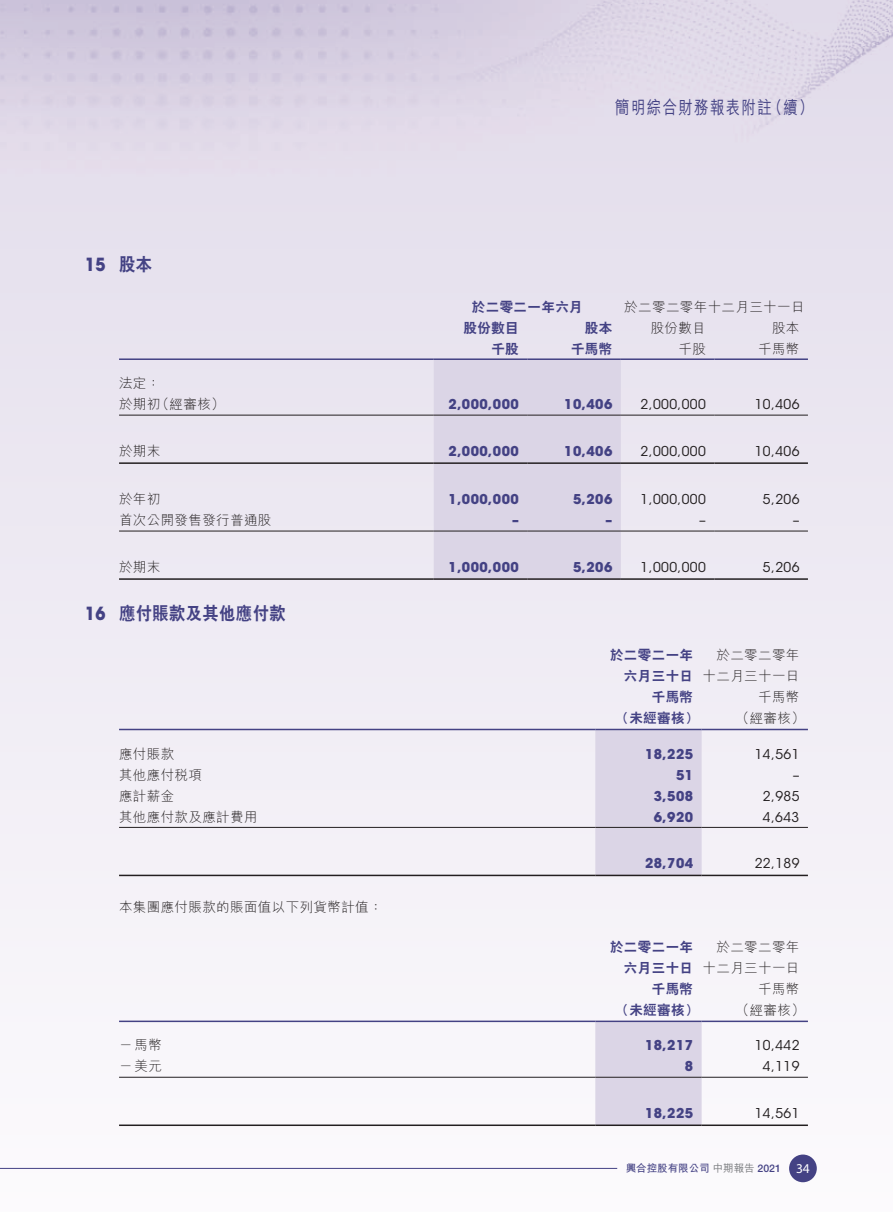
<style>
.page{position:relative;width:893px;height:1212px;background:#fff}
.page>*{position:absolute;margin:0;border:0;box-sizing:border-box;transform-origin:0 0}
.t1{font:500 18px "M Hei HK";letter-spacing:.095em;color:#444284;scale:.8 1}
.t2{font:800 18px "C Hei 2 HK";letter-spacing:.03em;color:#444284;scale:.9 1}
.t3{font:700 18px "ITC Avant Garde Std";color:#444284;scale:.9 1}
.t4{font:300 13.5px/21px "M Hei HK";letter-spacing:.03em;color:#231f20;text-align:right}
.t5{font:13.5px "ITC Avant Garde Std";letter-spacing:.03em;color:#231f20}
.t6{font:700 13.5px "ITC Avant Garde Std";letter-spacing:.03em;color:#444284}
.t7{font:800 13.5px/21px "C Hei 2 HK";letter-spacing:.03em;color:#444284;text-align:right}
.t8{font:700 10.5px "M Hei HK";color:#444284}
.s1{font-family:"C Hei 2 HK";font-weight:800}
.s2{font-family:"ITC Avant Garde Std";font-weight:700}
.s3{font-weight:500;color:#76787b}
.s4{font-family:"Helvetica Neue LT Std";font-weight:500}
.s5{font-family:"Myriad Pro";font-weight:400;font-size:13.5px;color:#fff}
</style>
<div class="page">
<div style="left:434px;top:360px;width:187px;height:218px;background:#dbd5e6"></div>
<hr style="left:119px;top:358px;width:315px;height:2px;background:#444284">
<hr style="left:434px;top:358px;width:93px;height:2px;background:#444284">
<hr style="left:527px;top:358px;width:94px;height:2px;background:#444284">
<hr style="left:621px;top:358px;width:93px;height:2px;background:#444284">
<hr style="left:714px;top:358px;width:94px;height:2px;background:#444284">
<hr style="left:119px;top:415px;width:315px;height:1px;background:#231f20">
<hr style="left:434px;top:415px;width:93px;height:1px;background:#231f20">
<hr style="left:527px;top:415px;width:94px;height:1px;background:#231f20">
<hr style="left:621px;top:415px;width:93px;height:1px;background:#231f20">
<hr style="left:714px;top:415px;width:94px;height:1px;background:#231f20">
<hr style="left:119px;top:462px;width:315px;height:2px;background:#231f20">
<hr style="left:434px;top:462px;width:93px;height:2px;background:#231f20">
<hr style="left:527px;top:462px;width:94px;height:2px;background:#231f20">
<hr style="left:621px;top:462px;width:93px;height:2px;background:#231f20">
<hr style="left:714px;top:462px;width:94px;height:2px;background:#231f20">
<hr style="left:119px;top:531px;width:315px;height:1px;background:#231f20">
<hr style="left:434px;top:531px;width:93px;height:1px;background:#231f20">
<hr style="left:527px;top:531px;width:94px;height:1px;background:#231f20">
<hr style="left:621px;top:531px;width:93px;height:1px;background:#231f20">
<hr style="left:714px;top:531px;width:94px;height:1px;background:#231f20">
<hr style="left:119px;top:578px;width:315px;height:2px;background:#231f20">
<hr style="left:434px;top:578px;width:93px;height:2px;background:#231f20">
<hr style="left:527px;top:578px;width:94px;height:2px;background:#231f20">
<hr style="left:621px;top:578px;width:93px;height:2px;background:#231f20">
<hr style="left:714px;top:578px;width:94px;height:2px;background:#231f20">
<div style="left:595px;top:730px;width:107px;height:145px;background:#dbd5e6"></div>
<hr style="left:119px;top:729px;width:476px;height:1px;background:#444284">
<hr style="left:595px;top:729px;width:107px;height:1px;background:#444284">
<hr style="left:702px;top:729px;width:106px;height:1px;background:#444284">
<hr style="left:119px;top:827px;width:476px;height:1px;background:#231f20">
<hr style="left:595px;top:827px;width:107px;height:1px;background:#231f20">
<hr style="left:702px;top:827px;width:106px;height:1px;background:#231f20">
<hr style="left:119px;top:875px;width:476px;height:1px;background:#231f20">
<hr style="left:595px;top:875px;width:107px;height:1px;background:#231f20">
<hr style="left:702px;top:875px;width:106px;height:1px;background:#231f20">
<div style="left:595px;top:1022px;width:107px;height:102px;background:#dbd5e6"></div>
<hr style="left:119px;top:1020px;width:476px;height:2px;background:#444284">
<hr style="left:595px;top:1020px;width:107px;height:2px;background:#444284">
<hr style="left:702px;top:1020px;width:106px;height:2px;background:#444284">
<hr style="left:119px;top:1077px;width:476px;height:1px;background:#231f20">
<hr style="left:595px;top:1077px;width:107px;height:1px;background:#231f20">
<hr style="left:702px;top:1077px;width:106px;height:1px;background:#231f20">
<hr style="left:119px;top:1124px;width:476px;height:2px;background:#231f20">
<hr style="left:595px;top:1124px;width:107px;height:2px;background:#231f20">
<hr style="left:702px;top:1124px;width:106px;height:2px;background:#231f20">
<hr style="left:0;top:1168px;width:617px;height:1px;background:#444284">
<div style="left:789px;top:1154px;width:28px;height:28px;background:#444284;border-radius:50%"></div>
<h1 class="t3" style="left:85px;top:253px;width:76px">15 <span class="s1">股本</span></h1>
<p class="t4" style="left:119px;top:373px;width:107px;text-align:left">法定：<br>於期初（經審核）</p>
<h1 class="t1" style="left:615px;top:94px;width:249px">簡明綜合財務報表附註（續）</h1>
<p class="t7" style="left:472px;top:296px;width:112px">於二零二一年六月</p>
<p class="t4" style="left:624px;top:296px;width:182px">於二零二零年十二月三十一日</p>
<p class="t7" style="left:464px;top:317px;width:57px">股份數目</p>
<p class="t7" style="left:585px;top:317px;width:29px">股本</p>
<p class="t4" style="left:651px;top:317px;width:57px">股份數目</p>
<p class="t4" style="left:772px;top:317px;width:29px">股本</p>
<p class="t7" style="left:491px;top:338px;width:29px">千股</p>
<p class="t7" style="left:571px;top:338px;width:43px">千馬幣</p>
<p class="t4" style="left:678px;top:338px;width:29px">千股</p>
<p class="t4" style="left:758px;top:338px;width:43px">千馬幣</p>
<p class="t6" style="left:449px;top:395px;width:72px">2,000,000</p>
<p class="t6" style="left:564px;top:395px;width:50px">10,406</p>
<p class="t5" style="left:640px;top:396px;width:67px">2,000,000</p>
<p class="t5" style="left:755px;top:396px;width:46px">10,406</p>
<p class="t4" style="left:119px;top:440px;width:43px">於期末</p>
<p class="t6" style="left:449px;top:442px;width:72px">2,000,000</p>
<p class="t6" style="left:564px;top:442px;width:50px">10,406</p>
<p class="t5" style="left:640px;top:443px;width:67px">2,000,000</p>
<p class="t5" style="left:755px;top:443px;width:46px">10,406</p>
<p class="t4" style="left:119px;top:488px;width:43px">於年初</p>
<p class="t6" style="left:449px;top:490px;width:72px">1,000,000</p>
<p class="t6" style="left:573px;top:490px;width:41px">5,206</p>
<p class="t5" style="left:640px;top:491px;width:67px">1,000,000</p>
<p class="t5" style="left:763px;top:491px;width:38px">5,206</p>
<p class="t4" style="left:119px;top:509px;width:154px">首次公開發售發行普通股</p>
<p class="t6" style="left:512px;top:511px;width:8px">–</p>
<p class="t6" style="left:606px;top:511px;width:8px">–</p>
<p class="t5" style="left:699px;top:512px;width:8px">–</p>
<p class="t5" style="left:793px;top:512px;width:8px">–</p>
<p class="t4" style="left:119px;top:556px;width:43px">於期末</p>
<p class="t6" style="left:449px;top:558px;width:72px">1,000,000</p>
<p class="t6" style="left:573px;top:558px;width:41px">5,206</p>
<p class="t5" style="left:640px;top:559px;width:67px">1,000,000</p>
<p class="t5" style="left:763px;top:559px;width:38px">5,206</p>
<h1 class="t2" style="left:85px;top:601px;width:224px"><span class="s2">16</span> 應付賬款及其他應付款</h1>
<p class="t7" style="left:610px;top:645px;width:85px">於二零二一年六月三十日</p>
<p class="t4" style="left:703px;top:645px;width:98px">於二零二零年十二月三十一日</p>
<p class="t7" style="left:652px;top:687px;width:43px">千馬幣</p>
<p class="t4" style="left:758px;top:687px;width:43px">千馬幣</p>
<p class="t7" style="left:615px;top:708px;width:85px">（未經審核）</p>
<p class="t4" style="left:736px;top:708px;width:71px">（經審核）</p>
<p class="t4" style="left:119px;top:743px;width:57px">應付賬款</p>
<p class="t6" style="left:645px;top:745px;width:50px">18,225</p>
<p class="t5" style="left:755px;top:745px;width:46px">14,561</p>
<p class="t4" style="left:119px;top:764px;width:84px">其他應付稅項</p>
<p class="t6" style="left:676px;top:766px;width:19px">51</p>
<p class="t5" style="left:793px;top:766px;width:8px">–</p>
<p class="t4" style="left:119px;top:785px;width:57px">應計薪金</p>
<p class="t6" style="left:654px;top:787px;width:41px">3,508</p>
<p class="t5" style="left:763px;top:787px;width:38px">2,985</p>
<p class="t4" style="left:119px;top:806px;width:140px">其他應付款及應計費用</p>
<p class="t6" style="left:654px;top:808px;width:41px">6,920</p>
<p class="t5" style="left:763px;top:808px;width:38px">4,643</p>
<p class="t6" style="left:645px;top:854px;width:50px">28,704</p>
<p class="t5" style="left:755px;top:855px;width:46px">22,189</p>
<p class="t4" style="left:119px;top:896px;width:265px">本集團應付賬款的賬面值以下列貨幣計值：</p>
<p class="t7" style="left:610px;top:937px;width:85px">於二零二一年六月三十日</p>
<p class="t4" style="left:703px;top:936px;width:98px">於二零二零年十二月三十一日</p>
<p class="t7" style="left:652px;top:979px;width:43px">千馬幣</p>
<p class="t4" style="left:758px;top:978px;width:43px">千馬幣</p>
<p class="t7" style="left:615px;top:1000px;width:85px">（未經審核）</p>
<p class="t4" style="left:736px;top:999px;width:71px">（經審核）</p>
<p class="t4" style="left:119px;top:1035px;width:44px">－馬幣</p>
<p class="t6" style="left:645px;top:1037px;width:50px">18,217</p>
<p class="t5" style="left:755px;top:1037px;width:46px">10,442</p>
<p class="t4" style="left:119px;top:1056px;width:44px">－美元</p>
<p class="t6" style="left:685px;top:1058px;width:10px">8</p>
<p class="t5" style="left:763px;top:1058px;width:38px">4,119</p>
<p class="t6" style="left:645px;top:1104px;width:50px">18,225</p>
<p class="t5" style="left:755px;top:1105px;width:46px">14,561</p>
<p class="t8" style="left:626px;top:1161px;width:186px">興合控股有限公司<span class="s3">中期報告</span> <span class="s4">2021</span> <span class="s5">34</span></p>
</div>
